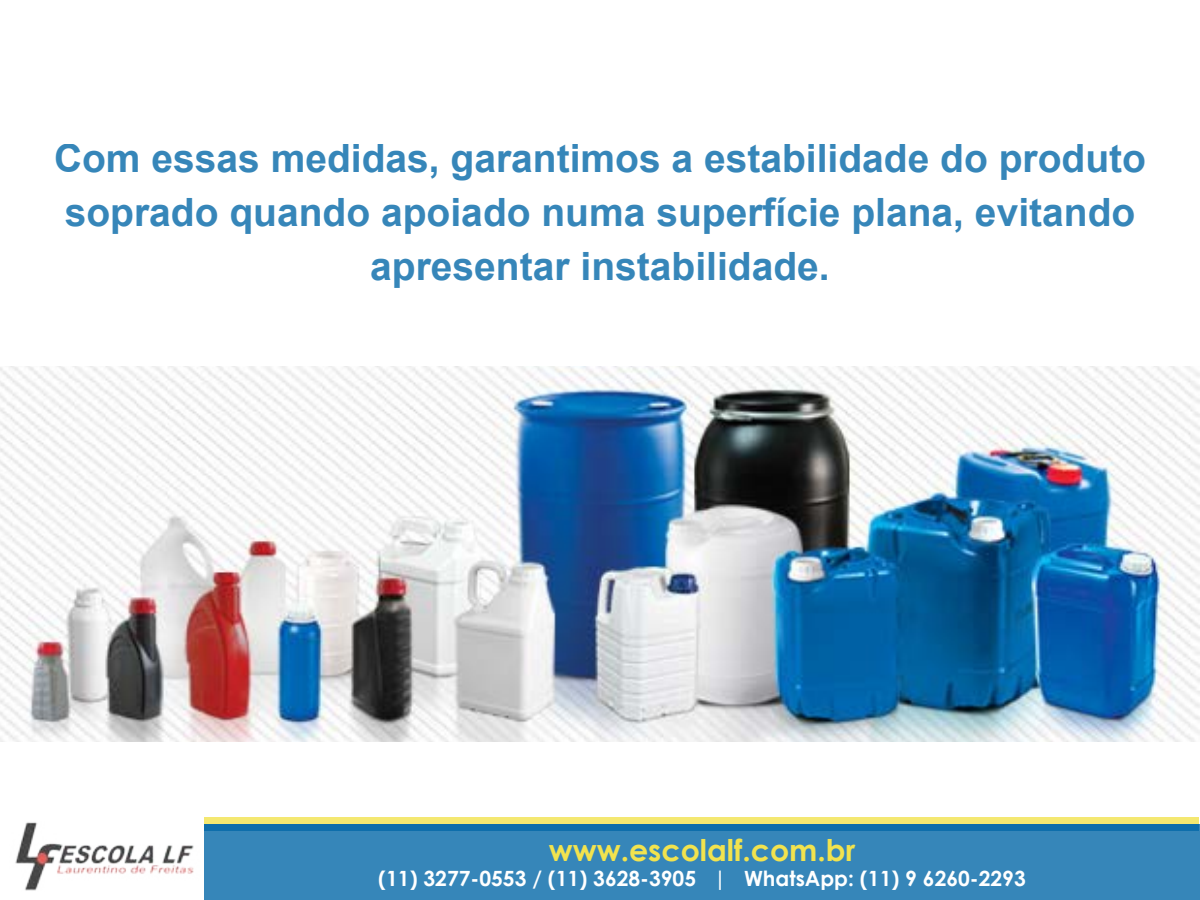
<style>
.page{position:relative;width:1200px;height:900px;background:#fff}
.page>*{position:absolute;margin:0;border:0;box-sizing:border-box;transform-origin:0 0}
.t1{font:700 39px/54px "Arial";color:#0468a8;text-align:center}
.t2{font:700 30px "Century Gothic";color:#f2e34e}
.t3{font:700 21px "Century Gothic";color:#fff}
</style>
<div class="page">
<img style="left:15px;top:822px;width:179px;height:69px">
<div style="left:205px;top:824px;width:995px;height:76px;background:#3686b9"></div>
<div style="left:205px;top:824px;width:994px;height:7px;background:#0e6eab"></div>
<div style="left:205px;top:817px;width:994px;height:7px;background:#f4e871"></div>
<img style="left:0;top:366px;width:1200px;height:376px">
<p class="t1" style="left:54px;top:133px;width:1094px">Com essas medidas, garantimos a estabilidade do produto soprado quando apoiado numa superfície plana, evitando apresentar instabilidade.</p>
<p class="t2" style="left:549px;top:828px;width:308px">www.escolalf.com.br</p>
<p class="t3" style="left:378px;top:863px;width:649px">(11) 3277-0553 / (11) 3628-3905 | WhatsApp: (11) 9 6260-2293</p>
</div>
